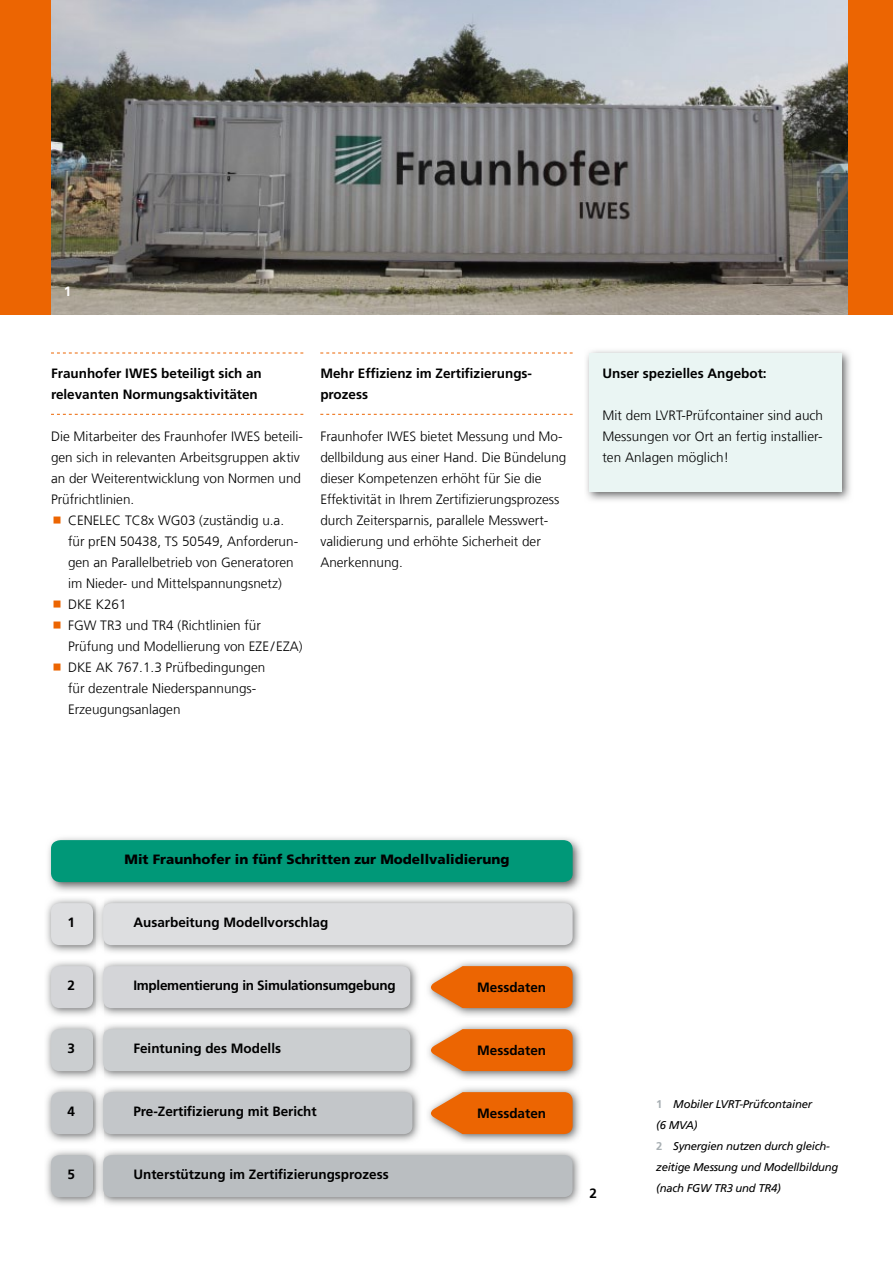
<style>
.page{position:relative;width:893px;height:1263px;background:#fff}
.page>*{position:absolute;margin:0;border:0;box-sizing:border-box;transform-origin:0 0}
.t1{font:300 13.5px/21px "Frutiger LT Com";color:#000}
.t2{font:700 13.5px/21px "Frutiger LT Com";color:#000}
.t3{font:900 13.5px "Frutiger LT Com";color:#000}
.t4{font:700 13.5px "Frutiger LT Com";letter-spacing:-.02em;color:#000}
.t5{font:700 13.5px "Frutiger LT Com";color:#fff}
.t6{font:italic 11.25px/21px "Frutiger LT Com";letter-spacing:-.02em;color:#000}
.s1{font-weight:700;font-style:normal;color:#a8afb3}
</style>
<div class="page">
<div style="left:0;top:0;width:893px;height:315px;background:#ec6502"></div>
<svg style="left:51px;top:353px;width:252px;height:1px"></svg>
<svg style="left:51px;top:414px;width:252px;height:1px"></svg>
<svg style="left:320px;top:353px;width:253px;height:1px"></svg>
<svg style="left:320px;top:414px;width:253px;height:1px"></svg>
<img style="left:51px;top:0;width:797px;height:315px">
<img style="left:586px;top:350px;width:265px;height:151px">
<div style="left:590px;top:353px;width:252px;height:139px;background:#eaf5f3"></div>
<img style="left:46px;top:898px;width:50px;height:55px">
<div style="left:51px;top:903px;width:42px;height:42px;background:#dddee0;border-radius:9px"></div>
<img style="left:103px;top:898px;width:477px;height:55px">
<div style="left:103px;top:903px;width:470px;height:42px;background:#dddee0;border-radius:9px"></div>
<img style="left:46px;top:961px;width:50px;height:55px">
<div style="left:51px;top:966px;width:42px;height:42px;background:#d4d5d8;border-radius:9px"></div>
<img style="left:103px;top:961px;width:315px;height:55px">
<div style="left:103px;top:966px;width:307px;height:42px;background:#d4d5d8;border-radius:9px"></div>
<img style="left:46px;top:1024px;width:50px;height:55px">
<div style="left:51px;top:1029px;width:42px;height:42px;background:#cbced0;border-radius:9px"></div>
<img style="left:103px;top:1024px;width:315px;height:55px">
<div style="left:103px;top:1029px;width:307px;height:42px;background:#cbced0;border-radius:9px"></div>
<img style="left:46px;top:1087px;width:50px;height:55px">
<div style="left:51px;top:1092px;width:42px;height:42px;background:#c3c6c9;border-radius:9px"></div>
<img style="left:103px;top:1087px;width:317px;height:55px">
<div style="left:103px;top:1092px;width:309px;height:42px;background:#c3c6c9;border-radius:9px"></div>
<img style="left:46px;top:1150px;width:50px;height:55px">
<div style="left:51px;top:1155px;width:42px;height:42px;background:#babec1;border-radius:9px"></div>
<img style="left:103px;top:1150px;width:477px;height:55px">
<div style="left:103px;top:1155px;width:470px;height:42px;background:#babec1;border-radius:9px"></div>
<img style="left:48px;top:837px;width:534px;height:55px">
<div style="left:51px;top:840px;width:522px;height:42px;background:#009878"></div>
<img style="left:450px;top:1024px;width:131px;height:55px">
<svg style="left:428px;top:1029px;width:145px;height:42px;background:#eb751f"></svg>
<img style="left:450px;top:961px;width:131px;height:55px">
<svg style="left:428px;top:966px;width:145px;height:42px;background:#eb751f"></svg>
<img style="left:450px;top:1087px;width:131px;height:55px">
<svg style="left:428px;top:1092px;width:145px;height:42px;background:#eb751f"></svg>
<p class="t5" style="left:64px;top:284px;width:9px">1</p>
<p class="t2" style="left:51px;top:363px;width:212px">Fraunhofer IWES beteiligt sich an relevanten Normungsaktivitäten</p>
<p class="t1" style="left:51px;top:426px;width:253px">Die Mitarbeiter des Fraunhofer IWES beteili&shy;gen sich in relevanten Arbeitsgruppen aktiv an der Weiterentwicklung von Normen und Prüfrichtlinien.</p>
<p class="t1" style="left:68px;top:510px;width:236px">CENELEC TC8x WG03 (zuständig u.a. für prEN 50438, TS 50549, Anforderun&shy;gen an Parallelbetrieb von Generatoren im Nieder- und Mittelspannungsnetz)<br>DKE K261<br>FGW TR3 und TR4 (Richtlinien für<br>Prüfung und Modellierung von EZE / EZA)<br>DKE AK 767.1.3 Prüfbedingungen<br>für dezentrale Niederspannungs-<br>Erzeugungsanlagen</p>
<p class="t2" style="left:320px;top:363px;width:213px">Mehr Effizienz im Zertifizierungs&shy;prozess</p>
<p class="t1" style="left:320px;top:426px;width:248px">Fraunhofer IWES bietet Messung und Mo&shy;dellbildung aus einer Hand. Die Bündelung dieser Kompetenzen erhöht für Sie die Effektivität in Ihrem Zertifizierungsprozess durch Zeitersparnis, parallele Messwert&shy;validierung und erhöhte Sicherheit der Anerkennung.</p>
<p class="t2" style="left:602px;top:363px;width:166px">Unser spezielles Angebot:</p>
<p class="t1" style="left:602px;top:405px;width:222px;text-align:justify">Mit dem LVRT-Prüfcontainer sind auch Messungen vor Ort an fertig installier&shy;ten Anlagen möglich!</p>
<p class="t3" style="left:125px;top:851px;width:386px">Mit Fraunhofer in fünf Schritten zur Modellvalidierung</p>
<p class="t2" style="left:68px;top:912px;width:9px">1</p>
<p class="t2" style="left:133px;top:912px;width:197px">Ausarbeitung Modellvorschlag</p>
<p class="t2" style="left:68px;top:975px;width:9px">2</p>
<p class="t4" style="left:133px;top:977px;width:264px">Implementierung in Simulationsumgebung</p>
<p class="t2" style="left:68px;top:1038px;width:9px">3</p>
<p class="t2" style="left:133px;top:1038px;width:149px">Feintuning des Modells</p>
<p class="t2" style="left:68px;top:1101px;width:9px">4</p>
<p class="t2" style="left:133px;top:1101px;width:185px">Pre-Zertifizierung mit Bericht</p>
<p class="t2" style="left:68px;top:1164px;width:9px">5</p>
<p class="t2" style="left:133px;top:1164px;width:257px">Unterstützung im Zertifizierungsprozess</p>
<p class="t2" style="left:477px;top:977px;width:70px">Messdaten</p>
<p class="t2" style="left:477px;top:1040px;width:70px">Messdaten</p>
<p class="t2" style="left:477px;top:1103px;width:70px">Messdaten</p>
<p class="t2" style="left:590px;top:1182px;width:9px">2</p>
<p class="t6" style="left:656px;top:1094px;width:184px"><span class="s1">1</span> Mobiler LVRT-Prüfcontainer<br>(6 MVA)<br><span class="s1">2</span> Synergien nutzen durch gleich&shy;zeitige Messung und Modellbildung (nach FGW TR3 und TR4)</p>
</div>
